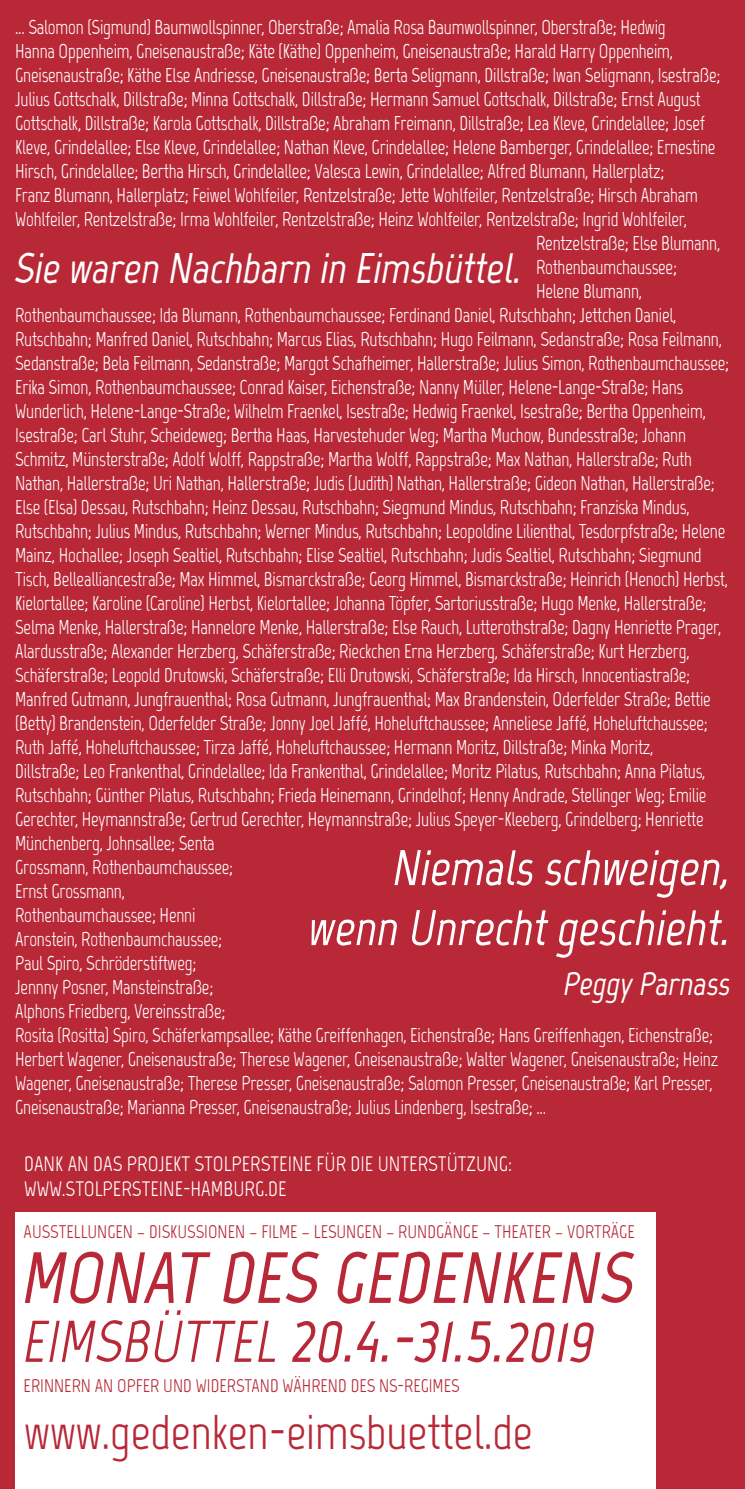
<style>
.page{position:relative;width:745px;height:1489px;background:#fff}
.page>*{position:absolute;margin:0;border:0;box-sizing:border-box;transform-origin:0 0}
.t1{font:italic 700 72.25px "Marvel";color:#b82837}
.t2{font:italic 700 62.75px "Marvel";color:#b82837}
.t3{font:italic 700 50px/60px "Marvel";color:#fff;text-align:right}
.t4{font:48.75px "Marvel";color:#b82837}
.t5{font:italic 700 42.75px "Marvel";color:#fff}
.t6{font:italic 700 32.5px "Marvel";color:#fff}
.t7{font:20.75px/25px "Marvel";color:#fff}
.t8{font:20px "Marvel";letter-spacing:-.01em;color:#fff;scale:.93 1}
.t9{font:18.25px "Marvel";color:#b82837}
.s1{font-weight:400;font-size:58.75px}
.s2{font-size:60.5px}
</style>
<div class="page">
<div style="left:0;top:0;width:744px;height:1488px;background:#b82837"></div>
<div style="left:15px;top:1212px;width:640px;height:276px;background:#fff"></div>
<p class="t8" style="left:15px;top:15px;width:700px">... Salomon (Sigmund) Baumwollspinner, Oberstraße; Amalia Rosa Baumwollspinner, Oberstraße; Hedwig</p>
<p class="t8" style="left:15px;top:39px;width:708px">Hanna Oppenheim, Gneisenaustraße; Käte (Käthe) Oppenheim, Gneisenaustraße; Harald Harry Oppenheim,</p>
<p class="t8" style="left:15px;top:63px;width:759px">Gneisenaustraße; Käthe Else Andriesse, Gneisenaustraße; Berta Seligmann, Dillstraße; Iwan Seligmann, Isestraße;</p>
<p class="t8" style="left:15px;top:87px;width:738px">Julius Gottschalk, Dillstraße; Minna Gottschalk, Dillstraße; Hermann Samuel Gottschalk, Dillstraße; Ernst August</p>
<p class="t8" style="left:15px;top:111px;width:743px">Gottschalk, Dillstraße; Karola Gottschalk, Dillstraße; Abraham Freimann, Dillstraße; Lea Kleve, Grindelallee; Josef</p>
<p class="t8" style="left:15px;top:135px;width:754px">Kleve, Grindelallee; Else Kleve, Grindelallee; Nathan Kleve, Grindelallee; Helene Bamberger, Grindelallee; Ernestine</p>
<p class="t8" style="left:15px;top:159px;width:699px">Hirsch, Grindelallee; Bertha Hirsch, Grindelallee; Valesca Lewin, Grindelallee; Alfred Blumann, Hallerplatz;</p>
<p class="t8" style="left:15px;top:183px;width:735px">Franz Blumann, Hallerplatz; Feiwel Wohlfeiler, Rentzelstraße; Jette Wohlfeiler, Rentzelstraße; Hirsch Abraham</p>
<p class="t8" style="left:15px;top:207px;width:723px">Wohlfeiler, Rentzelstraße; Irma Wohlfeiler, Rentzelstraße; Heinz Wohlfeiler, Rentzelstraße; Ingrid Wohlfeiler,</p>
<p class="t8" style="left:535px;top:231px;width:199px">Rentzelstraße; Else Blumann,</p>
<p class="t8" style="left:535px;top:255px;width:153px">Rothenbaumchaussee;</p>
<p class="t8" style="left:535px;top:279px;width:115px">Helene Blumann,</p>
<p class="t8" style="left:15px;top:303px;width:712px">Rothenbaumchaussee; Ida Blumann, Rothenbaumchaussee; Ferdinand Daniel, Rutschbahn; Jettchen Daniel,</p>
<p class="t8" style="left:15px;top:327px;width:761px">Rutschbahn; Manfred Daniel, Rutschbahn; Marcus Elias, Rutschbahn; Hugo Feilmann, Sedanstraße; Rosa Feilmann,</p>
<p class="t8" style="left:15px;top:351px;width:768px">Sedanstraße; Bela Feilmann, Sedanstraße; Margot Schafheimer, Hallerstraße; Julius Simon, Rothenbaumchaussee;</p>
<p class="t8" style="left:15px;top:375px;width:719px">Erika Simon, Rothenbaumchaussee; Conrad Kaiser, Eichenstraße; Nanny Müller, Helene-Lange-Straße; Hans</p>
<p class="t8" style="left:15px;top:399px;width:743px">Wunderlich, Helene-Lange-Straße; Wilhelm Fraenkel, Isestraße; Hedwig Fraenkel, Isestraße; Bertha Oppenheim,</p>
<p class="t8" style="left:15px;top:423px;width:722px">Isestraße; Carl Stuhr, Scheideweg; Bertha Haas, Harvestehuder Weg; Martha Muchow, Bundesstraße; Johann</p>
<p class="t8" style="left:15px;top:447px;width:728px">Schmitz, Münsterstraße; Adolf Wolff, Rappstraße; Martha Wolff, Rappstraße; Max Nathan, Hallerstraße; Ruth</p>
<p class="t8" style="left:15px;top:471px;width:753px">Nathan, Hallerstraße; Uri Nathan, Hallerstraße; Judis (Judith) Nathan, Hallerstraße; Gideon Nathan, Hallerstraße;</p>
<p class="t8" style="left:15px;top:495px;width:726px">Else (Elsa) Dessau, Rutschbahn; Heinz Dessau, Rutschbahn; Siegmund Mindus, Rutschbahn; Franziska Mindus,</p>
<p class="t8" style="left:15px;top:519px;width:764px">Rutschbahn; Julius Mindus, Rutschbahn; Werner Mindus, Rutschbahn; Leopoldine Lilienthal, Tesdorpfstraße; Helene</p>
<p class="t8" style="left:15px;top:543px;width:739px">Mainz, Hochallee; Joseph Sealtiel, Rutschbahn; Elise Sealtiel, Rutschbahn; Judis Sealtiel, Rutschbahn; Siegmund</p>
<p class="t8" style="left:15px;top:567px;width:767px">Tisch, Bellealliancestraße; Max Himmel, Bismarckstraße; Georg Himmel, Bismarckstraße; Heinrich (Henoch) Herbst,</p>
<p class="t8" style="left:15px;top:591px;width:744px">Kielortallee; Karoline (Caroline) Herbst, Kielortallee; Johanna Töpfer, Sartoriusstraße; Hugo Menke, Hallerstraße;</p>
<p class="t8" style="left:15px;top:615px;width:760px">Selma Menke, Hallerstraße; Hannelore Menke, Hallerstraße; Else Rauch, Lutterothstraße; Dagny Henriette Prager,</p>
<p class="t8" style="left:15px;top:639px;width:726px">Alardusstraße; Alexander Herzberg, Schäferstraße; Rieckchen Erna Herzberg, Schäferstraße; Kurt Herzberg,</p>
<p class="t8" style="left:15px;top:663px;width:727px">Schäferstraße; Leopold Drutowski, Schäferstraße; Elli Drutowski, Schäferstraße; Ida Hirsch, Innocentiastraße;</p>
<p class="t8" style="left:15px;top:687px;width:749px">Manfred Gutmann, Jungfrauenthal; Rosa Gutmann, Jungfrauenthal; Max Brandenstein, Oderfelder Straße; Bettie</p>
<p class="t8" style="left:15px;top:711px;width:745px">(Betty) Brandenstein, Oderfelder Straße; Jonny Joel Jaffé, Hoheluftchaussee; Anneliese Jaffé, Hoheluftchaussee;</p>
<p class="t8" style="left:15px;top:735px;width:687px">Ruth Jaffé, Hoheluftchaussee; Tirza Jaffé, Hoheluftchaussee; Hermann Moritz, Dillstraße; Minka Moritz,</p>
<p class="t8" style="left:15px;top:759px;width:743px">Dillstraße; Leo Frankenthal, Grindelallee; Ida Frankenthal, Grindelallee; Moritz Pilatus, Rutschbahn; Anna Pilatus,</p>
<p class="t8" style="left:15px;top:783px;width:744px">Rutschbahn; Günther Pilatus, Rutschbahn; Frieda Heinemann, Grindelhof; Henny Andrade, Stellinger Weg; Emilie</p>
<p class="t8" style="left:15px;top:807px;width:741px">Gerechter, Heymannstraße; Gertrud Gerechter, Heymannstraße; Julius Speyer-Kleeberg, Grindelberg; Henriette</p>
<p class="t8" style="left:15px;top:831px;width:216px">Münchenberg, Johnsallee; Senta</p>
<p class="t8" style="left:15px;top:855px;width:236px">Grossmann, Rothenbaumchaussee;</p>
<p class="t8" style="left:15px;top:879px;width:119px">Ernst Grossmann,</p>
<p class="t8" style="left:15px;top:903px;width:195px">Rothenbaumchaussee; Henni</p>
<p class="t8" style="left:15px;top:927px;width:224px">Aronstein, Rothenbaumchaussee;</p>
<p class="t8" style="left:15px;top:951px;width:196px">Paul Spiro, Schröderstiftweg;</p>
<p class="t8" style="left:15px;top:975px;width:214px">Jennny Posner, Mansteinstraße;</p>
<p class="t8" style="left:15px;top:999px;width:228px">Alphons Friedberg, Vereinsstraße;</p>
<p class="t8" style="left:15px;top:1023px;width:751px">Rosita (Rositta) Spiro, Schäferkampsallee; Käthe Greiffenhagen, Eichenstraße; Hans Greiffenhagen, Eichenstraße;</p>
<p class="t8" style="left:15px;top:1047px;width:757px">Herbert Wagener, Gneisenaustraße; Therese Wagener, Gneisenaustraße; Walter Wagener, Gneisenaustraße; Heinz</p>
<p class="t8" style="left:15px;top:1071px;width:751px">Wagener, Gneisenaustraße; Therese Presser, Gneisenaustraße; Salomon Presser, Gneisenaustraße; Karl Presser,</p>
<p class="t8" style="left:15px;top:1095px;width:572px">Gneisenaustraße; Marianna Presser, Gneisenaustraße; Julius Lindenberg, Isestraße; ...</p>
<h3 class="t5" style="left:15px;top:243px;width:508px">Sie waren Nachbarn in Eimsbüttel.</h3>
<h3 class="t3" style="left:308px;top:837px;width:423px">Niemals schweigen, wenn Unrecht geschieht.</h3>
<h3 class="t6" style="left:563px;top:964px;width:168px">Peggy Parnass</h3>
<p class="t7" style="left:24px;top:1150px;width:489px">DANK AN DAS PROJEKT STOLPERSTEINE FÜR DIE UNTERSTÜTZUNG:<br>WWW.STOLPERSTEINE-HAMBURG.DE</p>
<p class="t9" style="left:24px;top:1220px;width:612px">AUSSTELLUNGEN – DISKUSSIONEN – FILME – LESUNGEN – RUNDGÄNGE – THEATER – VORTRÄGE</p>
<h1 class="t1" style="left:23px;top:1234px;width:613px">MONAT DES GEDENKENS</h1>
<h2 class="t2" style="left:24px;top:1302px;width:572px"><span class="s1">EIMSBÜTTEL</span> 20.4.-31.5.<span class="s2">2019</span></h2>
<p class="t9" style="left:24px;top:1374px;width:437px">ERINNERN AN OPFER UND WIDERSTAND WÄHREND DES NS-REGIMES</p>
<h3 class="t4" style="left:24px;top:1402px;width:510px">www.gedenken-eimsbuettel.de</h3>
</div>
